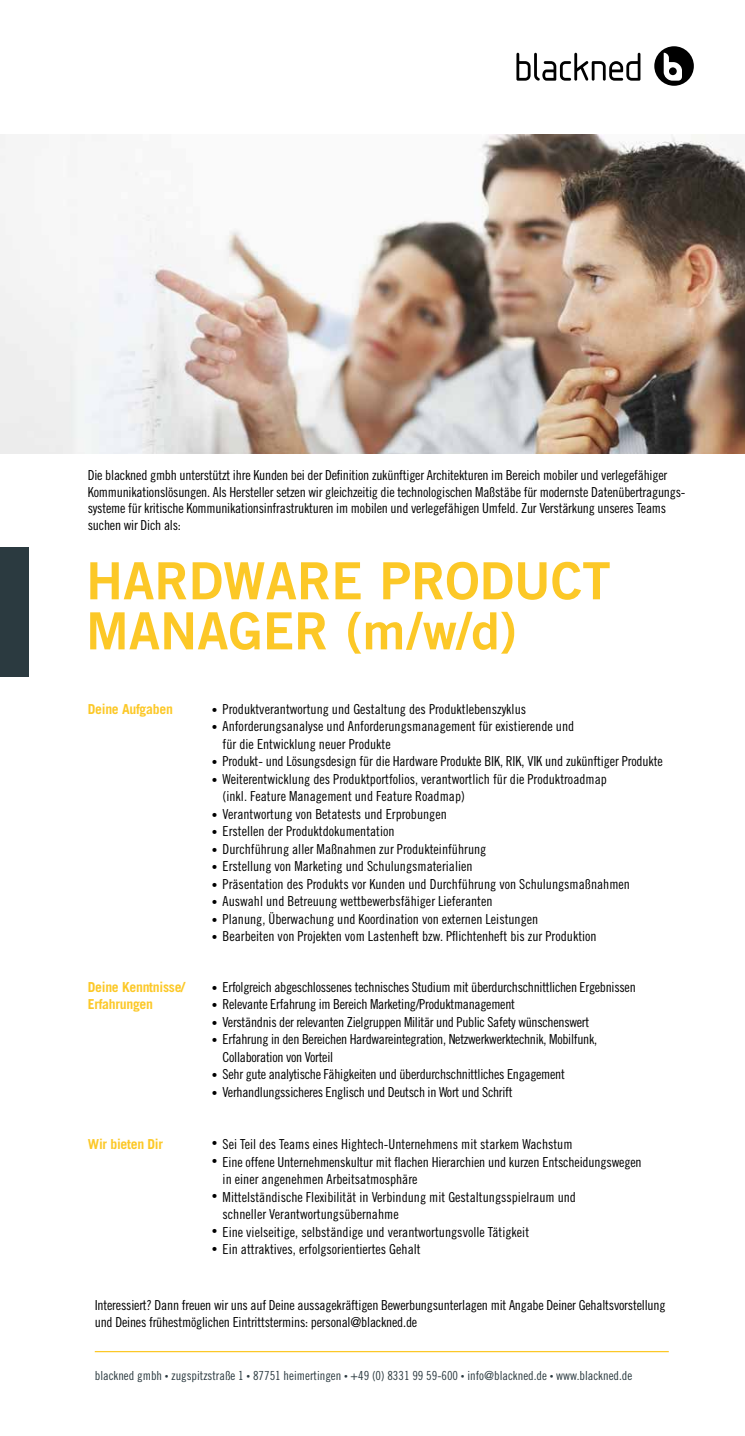
<style>
.page{position:relative;width:745px;height:1436px;background:#fff}
.page>*{position:absolute;margin:0;border:0;box-sizing:border-box;transform-origin:0 0}
.t1{font:51.25px/50px "Trade Gothic LT Pro Bd 2";color:#fcc827}
.t2{font:13.75px/17.5px "Trade Gothic LT Pro Cn 18";letter-spacing:-.01em;color:#000}
.t3{font:700 13.75px/16.5px "Trade Gothic LT Pro";letter-spacing:-.02em;color:#fcc827}
.t4{font:12.5px "Trade Gothic LT Pro Cn 18";color:#2b3a40}
.s1{font-size:11.25px}
.s2{font-size:7.5px}
</style>
<div class="page">
<div style="left:0;top:547px;width:28px;height:129px;background:#2b3a40"></div>
<img style="left:0;top:135px;width:744px;height:318px">
<hr style="left:95px;top:1350px;width:573px;height:1px;background:#fcc827">
<svg style="left:516px;top:53px;width:124px;height:28px"></svg>
<svg style="left:654px;top:46px;width:39px;height:40px"></svg>
<p class="t2" style="left:88px;top:467px;width:599px;line-height:16.5px">Die blackned gmbh unterstützt ihre Kunden bei der Definition zukünftiger Architekturen im Bereich mobiler und verlegefähiger Kommunikationslösungen. Als Hersteller setzen wir gleichzeitig die technologischen Maßstäbe für modernste Datenübertragungs&shy;systeme für kritische Kommunikationsinfrastrukturen im mobilen und verlegefähigen Umfeld. Zur Verstärkung unseres Teams suchen wir Dich als:</p>
<h1 class="t1" style="left:86px;top:555px;width:526px">HARDWARE PRODUCT<br>MANAGER (M/W/D)</h1>
<p class="t3" style="left:88px;top:700px;width:87px">Deine Aufgaben</p>
<p class="t3" style="left:88px;top:978px;width:99px">Deine Kenntnisse/<br>Erfahrungen</p>
<p class="t3" style="left:88px;top:1135px;width:77px">Wir bieten Dir</p>
<p class="t2" style="left:212px;top:699px;width:315px"><span class="s1">•</span> Produktverantwortung und Gestaltung des Produktlebenszyklus</p>
<p class="t2" style="left:222px;top:717px;width:353px;text-indent:-11px"><span class="s1">•</span> Anforderungsanalyse und Anforderungsmanagement für existierende und für die Entwicklung neuer Produkte</p>
<p class="t2" style="left:212px;top:752px;width:452px"><span class="s1">•</span> Produkt- und Lösungsdesign für die Hardware Produkte BIK, RIK, VIK und zukünftiger Produkte</p>
<p class="t2" style="left:222px;top:769px;width:385px;text-indent:-11px"><span class="s1">•</span> Weiterentwicklung des Produktportfolios, verantwortlich für die Produktroadmap (inkl. Feature Management und Feature Roadmap)</p>
<p class="t2" style="left:212px;top:804px;width:236px"><span class="s1">•</span> Verantwortung von Betatests und Erprobungen</p>
<p class="t2" style="left:212px;top:822px;width:184px"><span class="s1">•</span> Erstellen der Produktdokumentation</p>
<p class="t2" style="left:212px;top:839px;width:276px"><span class="s1">•</span> Durchführung aller Maßnahmen zur Produkteinführung</p>
<p class="t2" style="left:212px;top:857px;width:262px"><span class="s1">•</span> Erstellung von Marketing und Schulungsmaterialien</p>
<p class="t2" style="left:212px;top:874px;width:419px"><span class="s1">•</span> Präsentation des Produkts vor Kunden und Durchführung von Schulungsmaßnahmen</p>
<p class="t2" style="left:212px;top:892px;width:282px"><span class="s1">•</span> Auswahl und Betreuung wettbewerbsfähiger Lieferanten</p>
<p class="t2" style="left:212px;top:909px;width:327px"><span class="s1">•</span> Planung, Überwachung und Koordination von externen Leistungen</p>
<p class="t2" style="left:212px;top:927px;width:386px"><span class="s1">•</span> Bearbeiten von Projekten vom Lastenheft bzw. Pflichtenheft bis zur Produktion</p>
<p class="t2" style="left:212px;top:977px;width:425px"><span class="s1">•</span> Erfolgreich abgeschlossenes technisches Studium mit überdurchschnittlichen Ergebnissen</p>
<p class="t2" style="left:212px;top:995px;width:304px"><span class="s1">•</span> Relevante Erfahrung im Bereich Marketing/Produktmanagement</p>
<p class="t2" style="left:212px;top:1012px;width:378px"><span class="s1">•</span> Verständnis der relevanten Zielgruppen Militär und Public Safety wünschenswert</p>
<p class="t2" style="left:222px;top:1030px;width:376px;text-indent:-11px"><span class="s1">•</span> Erfahrung in den Bereichen Hardwareintegration, Netzwerkwerktechnik, Mobilfunk,<br>Collaboration von Vorteil</p>
<p class="t2" style="left:212px;top:1065px;width:354px"><span class="s1">•</span> Sehr gute analytische Fähigkeiten und überdurchschnittliches Engagement</p>
<p class="t2" style="left:212px;top:1082px;width:302px"><span class="s1">•</span> Verhandlungssicheres Englisch und Deutsch in Wort und Schrift</p>
<p class="t2" style="left:212px;top:1135px;width:362px"><span class="s1">•</span> Sei Teil des Teams eines Hightech-Unternehmens mit starkem Wachstum</p>
<p class="t2" style="left:222px;top:1152px;width:420px;text-indent:-11px"><span class="s1">•</span> Eine offene Unternehmenskultur mit flachen Hierarchien und kurzen Entscheidungswegen in einer angenehmen Arbeitsatmosphäre</p>
<p class="t2" style="left:222px;top:1187px;width:355px;text-indent:-11px"><span class="s1">•</span> Mittelständische Flexibilität in Verbindung mit Gestaltungsspielraum und schneller Verantwortungsübernahme</p>
<p class="t2" style="left:212px;top:1222px;width:318px"><span class="s1">•</span> Eine vielseitige, selbständige und verantwortungsvolle Tätigkeit</p>
<p class="t2" style="left:212px;top:1240px;width:210px"><span class="s1">•</span> Ein attraktives, erfolgsorientiertes Gehalt</p>
<p class="t2" style="left:95px;top:1296px;width:571px;line-height:16.5px">Interessiert? Dann freuen wir uns auf Deine aussagekräftigen Bewerbungsunterlagen mit Angabe Deiner Gehaltsvorstellung und Deines frühestmöglichen Eintrittstermins: personal@blackned.de</p>
<p class="t4" style="left:95px;top:1368px;width:538px">blackned gmbh <span class="s2">•</span> zugspitzstraße 1 <span class="s2">•</span> 87751 heimertingen <span class="s2">•</span> +49 (0) 8331 99 59-600 <span class="s2">•</span> info@blackned.de <span class="s2">•</span> www.blackned.de</p>
</div>
